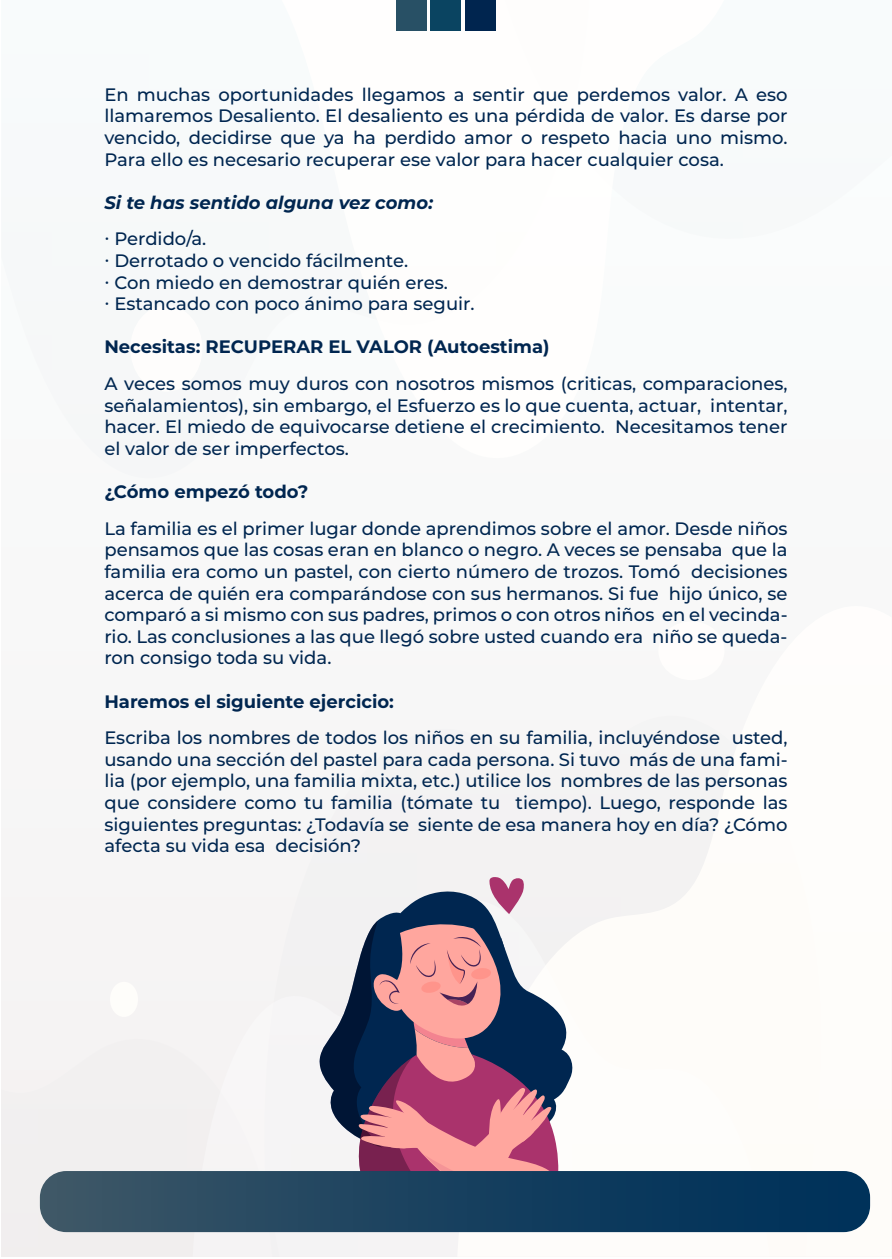
<style>
.page{position:relative;width:892px;height:1259px;background:#fff}
.page>*{position:absolute;margin:0;border:0;box-sizing:border-box;transform-origin:0 0}
.t1{font:500 18px/21.6px "Montserrat";color:#002650;text-align:justify}
.t2{font:700 18px "Montserrat";color:#002650}
.t3{font:italic 700 18px "Montserrat";color:#002650}
</style>
<div class="page">
<div style="left:1px;top:0;width:890px;height:1256px;background:#f8f9f9"></div>
<div style="left:130px;top:305px;width:72px;height:87px;background:#fefdfc;border-radius:50%"></div>
<div style="left:658px;top:621px;width:66px;height:59px;background:#fffdfc;border-radius:50%"></div>
<div style="left:110px;top:981px;width:28px;height:36px;background:#fefdfa;border-radius:50%"></div>
<div style="left:743px;top:522px;width:40px;height:37px;background:#fffefc;border-radius:50%"></div>
<div style="left:465px;top:0;width:30px;height:30px;background:#00254f"></div>
<div style="left:431px;top:0;width:30px;height:30px;background:#0a4461"></div>
<div style="left:396px;top:0;width:30px;height:30px;background:#285065"></div>
<svg style="left:320px;top:877px;width:245px;height:356px"></svg>
<svg style="left:40px;top:1171px;width:830px;height:61px;background:#1c4360"></svg>
<p class="t1" style="left:104px;top:83px;width:684px">En muchas oportunidades llegamos a sentir que perdemos valor. A eso llamaremos Desaliento. El desaliento es una pérdida de valor. Es darse por vencido, decidirse que ya ha perdido amor o respeto hacia uno mismo.<br>Para ello es necesario recuperar ese valor para hacer cualquier cosa.</p>
<p class="t3" style="left:104px;top:189px;width:330px">Si te has sentido alguna vez como:</p>
<p class="t1" style="left:104px;top:227px;width:372px;text-align:left">∙ Perdido/a.<br>∙ Derrotado o vencido fácilmente.<br>∙ Con miedo en demostrar quién eres.<br>∙ Estancado con poco ánimo para seguir.</p>
<p class="t2" style="left:104px;top:334px;width:447px">Necesitas: RECUPERAR EL VALOR (Autoestima)</p>
<p class="t1" style="left:104px;top:372px;width:684px">A veces somos muy duros con nosotros mismos (criticas, comparaciones, señalamientos), sin embargo, el Esfuerzo es lo que cuenta, actuar, intentar, hacer. El miedo de equivocarse detiene el crecimiento. Necesitamos tener el valor de ser imperfectos.</p>
<p class="t2" style="left:104px;top:479px;width:205px">¿Cómo empezó todo?</p>
<p class="t1" style="left:104px;top:517px;width:685px">La familia es el primer lugar donde aprendimos sobre el amor. Desde niños pensamos que las cosas eran en blanco o negro. A veces se pensaba que la familia era como un pastel, con cierto número de trozos. Tomó decisiones acerca de quién era comparándose con sus hermanos. Si fue hijo único, se comparó a si mismo con sus padres, primos o con otros niños en el vecinda&shy;rio. Las conclusiones a las que llegó sobre usted cuando era niño se queda&shy;ron consigo toda su vida.</p>
<p class="t2" style="left:104px;top:688px;width:291px">Haremos el siguiente ejercicio:</p>
<p class="t1" style="left:104px;top:726px;width:685px">Escriba los nombres de todos los niños en su familia, incluyéndose usted, usando una sección del pastel para cada persona. Si tuvo más de una fami&shy;lia (por ejemplo, una familia mixta, etc.) utilice los nombres de las personas que considere como tu familia (tómate tu tiempo). Luego, responde las siguientes preguntas: ¿Todavía se siente de esa manera hoy en día? ¿Cómo afecta su vida esa decisión?</p>
</div>
